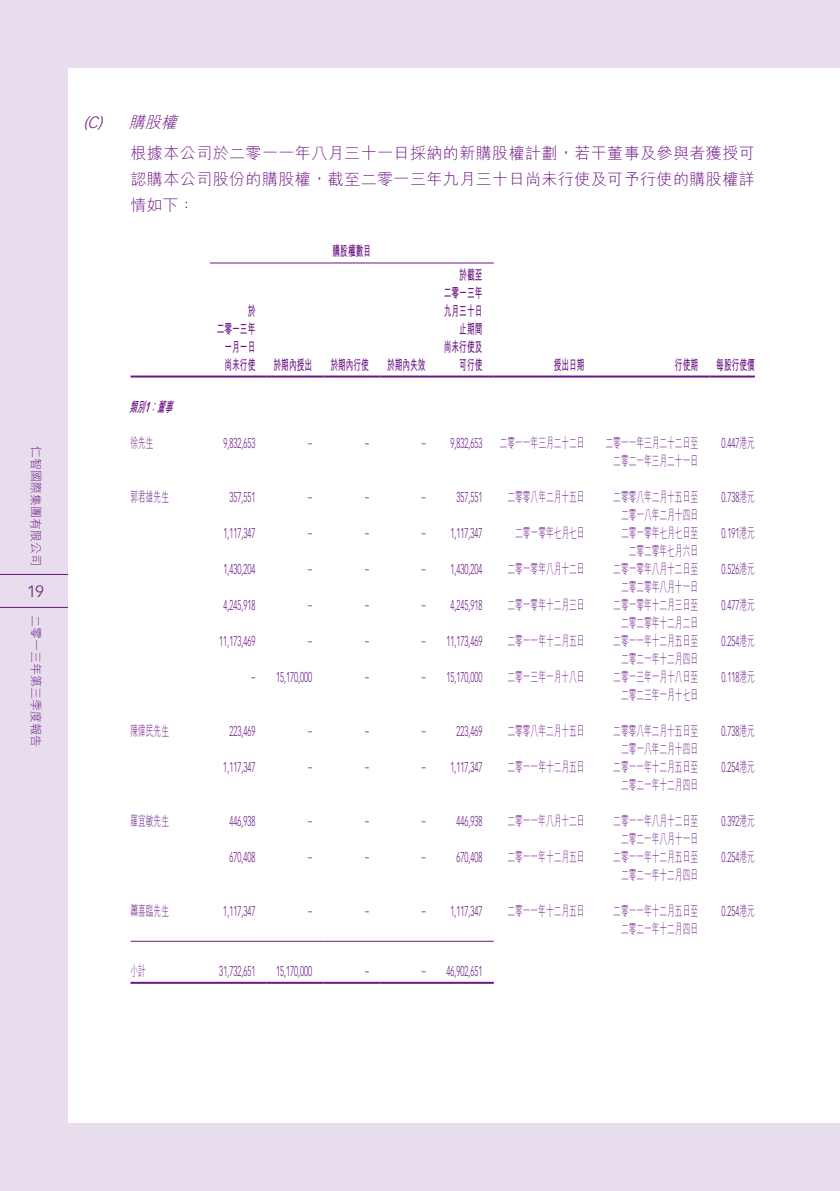
<style>
.page{position:relative;width:840px;height:1191px;background:#fff}
.page>*{position:absolute;margin:0;border:0;box-sizing:border-box;transform-origin:0 0}
.t1{font:16px/26px "M Hei HK Light E Ten B5 H";letter-spacing:.025em;color:#6c1684;text-align:justify}
.t2{font:italic 300 16px "Vectora LT Std";color:#6c1684}
.t3{font:300 16px "Vectora LT Std";color:#6c1684}
.t4{font:14px/18px "M Hei HK Light E Ten B5 H";color:#6c1684;text-align:center;scale:.55 1}
.t5{font:300 14px "Vectora LT Std";color:#6c1684;scale:.55 1}
.t6{font:14px/18px "M Hei HK Bold E Ten B5 H";color:#6c1684;text-align:right;scale:.55 1}
.t7{font:italic 14px "M Hei HK Bold E Ten B5 H";color:#6c1684;scale:.55 1}
.t8{font:12px "M Hei HK Light E Ten B5 H";color:#6c1684}
.s1{font-family:"M Hei HK Light E Ten B5 H";font-weight:400}
.s2{font-family:"Vectora LT Std";font-weight:700}
.s3{font-family:"Vectora LT Std";font-weight:300}
</style>
<div class="page">
<div style="left:0;top:0;width:839px;height:1191px;background:#e7dded"></div>
<div style="left:68px;top:68px;width:771px;height:1055px;background:#fff"></div>
<hr style="left:0;top:574px;width:68px;height:1px;background:#6c1684">
<hr style="left:0;top:607px;width:68px;height:1px;background:#6c1684">
<hr style="left:210px;top:262px;width:283px;height:1px;background:#6c1684">
<hr style="left:130px;top:375px;width:80px;height:2px;background:#6c1684">
<hr style="left:210px;top:375px;width:56px;height:2px;background:#6c1684">
<hr style="left:266px;top:375px;width:57px;height:2px;background:#6c1684">
<hr style="left:323px;top:375px;width:57px;height:2px;background:#6c1684">
<hr style="left:380px;top:375px;width:57px;height:2px;background:#6c1684">
<hr style="left:437px;top:375px;width:56px;height:2px;background:#6c1684">
<hr style="left:493px;top:375px;width:102px;height:2px;background:#6c1684">
<hr style="left:595px;top:375px;width:114px;height:2px;background:#6c1684">
<hr style="left:709px;top:375px;width:45px;height:2px;background:#6c1684">
<hr style="left:130px;top:940px;width:80px;height:1px;background:#6c1684">
<hr style="left:210px;top:940px;width:56px;height:1px;background:#6c1684">
<hr style="left:266px;top:940px;width:57px;height:1px;background:#6c1684">
<hr style="left:323px;top:940px;width:57px;height:1px;background:#6c1684">
<hr style="left:380px;top:940px;width:57px;height:1px;background:#6c1684">
<hr style="left:437px;top:940px;width:56px;height:1px;background:#6c1684">
<hr style="left:130px;top:981px;width:80px;height:2px;background:#6c1684">
<hr style="left:210px;top:981px;width:56px;height:2px;background:#6c1684">
<hr style="left:266px;top:981px;width:57px;height:2px;background:#6c1684">
<hr style="left:323px;top:981px;width:57px;height:2px;background:#6c1684">
<hr style="left:380px;top:981px;width:57px;height:2px;background:#6c1684">
<hr style="left:437px;top:981px;width:56px;height:2px;background:#6c1684">
<p class="t8" style="left:41px;top:446px;width:121px;rotate:90deg">仁智國際集團有限公司</p>
<p class="t3" style="left:27px;top:583px;width:18px">19</p>
<p class="t8" style="left:41px;top:615px;width:133px;rotate:90deg">二零一三年第三季度報告</p>
<p class="t2" style="left:83px;top:114px;width:99px">(C) <span class="s1">購股權</span></p>
<p class="t1" style="left:130px;top:142px;width:625px">根據本公司於二零一一年八月三十一日採納的新購股權計劃，若干董事及參與者獲授可認購本公司股份的購股權，截至二零一三年九月三十日尚未行使及可予行使的購股權詳情如下：</p>
<p class="t6" style="left:332px;top:243px;width:71px">購股權數目</p>
<p class="t6" style="left:217px;top:303px;width:71px">於<br>二零一三年一月一日尚未行使</p>
<p class="t6" style="left:273px;top:357px;width:71px">於期內授出</p>
<p class="t6" style="left:330px;top:357px;width:71px">於期內行使</p>
<p class="t6" style="left:387px;top:357px;width:71px">於期內失效</p>
<p class="t6" style="left:443px;top:267px;width:71px">於截至<br>二零一三年九月三十日止期間<br>尚未行使及可行使</p>
<p class="t6" style="left:553px;top:357px;width:58px">授出日期</p>
<p class="t6" style="left:674px;top:357px;width:44px">行使期</p>
<p class="t6" style="left:716px;top:357px;width:71px">每股行使價</p>
<p class="t7" style="left:129px;top:401px;width:80px">類別<span class="s2">1</span>：董事</p>
<p class="t4" style="left:130px;top:435px;width:44px">徐先生</p>
<p class="t5" style="left:223px;top:436px;width:60px">9,832,653</p>
<p class="t5" style="left:308px;top:436px;width:8px">–</p>
<p class="t5" style="left:365px;top:436px;width:8px">–</p>
<p class="t4" style="left:421px;top:435px;width:297px"><span class="s3">– 9,832,653</span> 二零一一年三月二十二日</p>
<p class="t4" style="left:605px;top:435px;width:170px">二零一一年三月二十二日至二零二一年三月二十一日</p>
<p class="t5" style="left:721px;top:436px;width:62px">0.447<span class="s1">港元</span></p>
<p class="t4" style="left:130px;top:489px;width:71px">郭君雄先生</p>
<p class="t5" style="left:229px;top:490px;width:49px">357,551</p>
<p class="t5" style="left:308px;top:490px;width:8px">–</p>
<p class="t5" style="left:365px;top:490px;width:8px">–</p>
<p class="t5" style="left:421px;top:490px;width:112px">– 357,551</p>
<p class="t4" style="left:507px;top:489px;width:141px">二零零八年二月十五日</p>
<p class="t4" style="left:613px;top:489px;width:156px">二零零八年二月十五日至二零一八年二月十四日</p>
<p class="t5" style="left:721px;top:490px;width:62px">0.738<span class="s1">港元</span></p>
<p class="t5" style="left:223px;top:526px;width:60px">1,117,347</p>
<p class="t5" style="left:308px;top:526px;width:8px">–</p>
<p class="t5" style="left:365px;top:526px;width:8px">–</p>
<p class="t5" style="left:421px;top:526px;width:112px">– 1,117,347</p>
<p class="t4" style="left:515px;top:525px;width:127px">二零一零年七月七日</p>
<p class="t4" style="left:620px;top:525px;width:142px">二零一零年七月七日至二零二零年七月六日</p>
<p class="t5" style="left:721px;top:526px;width:62px">0.191<span class="s1">港元</span></p>
<p class="t5" style="left:223px;top:562px;width:60px">1,430,204</p>
<p class="t5" style="left:308px;top:562px;width:8px">–</p>
<p class="t5" style="left:365px;top:562px;width:8px">–</p>
<p class="t5" style="left:421px;top:562px;width:112px">– 1,430,204</p>
<p class="t4" style="left:507px;top:561px;width:141px">二零一零年八月十二日</p>
<p class="t4" style="left:613px;top:561px;width:156px">二零一零年八月十二日至二零二零年八月十一日</p>
<p class="t5" style="left:721px;top:562px;width:62px">0.526<span class="s1">港元</span></p>
<p class="t5" style="left:223px;top:598px;width:60px">4,245,918</p>
<p class="t5" style="left:308px;top:598px;width:8px">–</p>
<p class="t5" style="left:365px;top:598px;width:8px">–</p>
<p class="t5" style="left:421px;top:598px;width:112px">– 4,245,918</p>
<p class="t4" style="left:507px;top:597px;width:141px">二零一零年十二月三日</p>
<p class="t4" style="left:613px;top:597px;width:156px">二零一零年十二月三日至二零二零年十二月二日</p>
<p class="t5" style="left:721px;top:598px;width:62px">0.477<span class="s1">港元</span></p>
<p class="t5" style="left:219px;top:634px;width:67px">11,173,469</p>
<p class="t5" style="left:308px;top:634px;width:8px">–</p>
<p class="t5" style="left:365px;top:634px;width:8px">–</p>
<p class="t5" style="left:421px;top:634px;width:112px">– 11,173,469</p>
<p class="t4" style="left:507px;top:633px;width:141px">二零一一年十二月五日</p>
<p class="t4" style="left:613px;top:633px;width:156px">二零一一年十二月五日至二零二一年十二月四日</p>
<p class="t5" style="left:721px;top:634px;width:62px">0.254<span class="s1">港元</span></p>
<p class="t5" style="left:251px;top:670px;width:112px">– 15,170,000</p>
<p class="t5" style="left:365px;top:670px;width:8px">–</p>
<p class="t5" style="left:421px;top:670px;width:112px">– 15,170,000</p>
<p class="t4" style="left:507px;top:669px;width:141px">二零一三年一月十八日</p>
<p class="t4" style="left:613px;top:669px;width:156px">二零一三年一月十八日至二零二三年一月十七日</p>
<p class="t5" style="left:721px;top:670px;width:62px">0.118<span class="s1">港元</span></p>
<p class="t4" style="left:130px;top:723px;width:71px">陳偉民先生</p>
<p class="t5" style="left:229px;top:724px;width:49px">223,469</p>
<p class="t5" style="left:308px;top:724px;width:8px">–</p>
<p class="t5" style="left:365px;top:724px;width:8px">–</p>
<p class="t5" style="left:421px;top:724px;width:112px">– 223,469</p>
<p class="t4" style="left:507px;top:723px;width:141px">二零零八年二月十五日</p>
<p class="t4" style="left:613px;top:723px;width:155px">二零零八年二月十五日至二零一八年二月十四日</p>
<p class="t5" style="left:721px;top:724px;width:62px">0.738<span class="s1">港元</span></p>
<p class="t5" style="left:223px;top:760px;width:60px">1,117,347</p>
<p class="t5" style="left:308px;top:760px;width:8px">–</p>
<p class="t5" style="left:365px;top:760px;width:8px">–</p>
<p class="t5" style="left:421px;top:760px;width:112px">– 1,117,347</p>
<p class="t4" style="left:507px;top:759px;width:141px">二零一一年十二月五日</p>
<p class="t4" style="left:613px;top:759px;width:156px">二零一一年十二月五日至二零二一年十二月四日</p>
<p class="t5" style="left:721px;top:760px;width:62px">0.254<span class="s1">港元</span></p>
<p class="t4" style="left:130px;top:813px;width:71px">羅宜敏先生</p>
<p class="t5" style="left:229px;top:814px;width:49px">446,938</p>
<p class="t5" style="left:308px;top:814px;width:8px">–</p>
<p class="t5" style="left:365px;top:814px;width:8px">–</p>
<p class="t5" style="left:421px;top:814px;width:112px">– 446,938</p>
<p class="t4" style="left:507px;top:813px;width:141px">二零一一年八月十二日</p>
<p class="t4" style="left:613px;top:813px;width:156px">二零一一年八月十二日至二零二一年八月十一日</p>
<p class="t5" style="left:721px;top:814px;width:62px">0.392<span class="s1">港元</span></p>
<p class="t5" style="left:229px;top:850px;width:49px">670,408</p>
<p class="t5" style="left:308px;top:850px;width:8px">–</p>
<p class="t5" style="left:365px;top:850px;width:8px">–</p>
<p class="t5" style="left:421px;top:850px;width:112px">– 670,408</p>
<p class="t4" style="left:507px;top:849px;width:141px">二零一一年十二月五日</p>
<p class="t4" style="left:613px;top:849px;width:155px">二零一一年十二月五日至二零二一年十二月四日</p>
<p class="t5" style="left:721px;top:850px;width:62px">0.254<span class="s1">港元</span></p>
<p class="t4" style="left:130px;top:903px;width:71px">蕭喜臨先生</p>
<p class="t5" style="left:223px;top:904px;width:60px">1,117,347</p>
<p class="t5" style="left:308px;top:904px;width:8px">–</p>
<p class="t5" style="left:365px;top:904px;width:8px">–</p>
<p class="t5" style="left:421px;top:904px;width:112px">– 1,117,347</p>
<p class="t4" style="left:507px;top:903px;width:141px">二零一一年十二月五日</p>
<p class="t4" style="left:613px;top:903px;width:155px">二零一一年十二月五日至二零二一年十二月四日</p>
<p class="t5" style="left:721px;top:904px;width:62px">0.254<span class="s1">港元</span></p>
<p class="t4" style="left:130px;top:963px;width:29px">小計</p>
<p class="t5" style="left:219px;top:964px;width:67px">31,732,651</p>
<p class="t5" style="left:276px;top:964px;width:67px">15,170,000</p>
<p class="t5" style="left:365px;top:964px;width:8px">–</p>
<p class="t5" style="left:421px;top:964px;width:112px">– 46,902,651</p>
</div>
